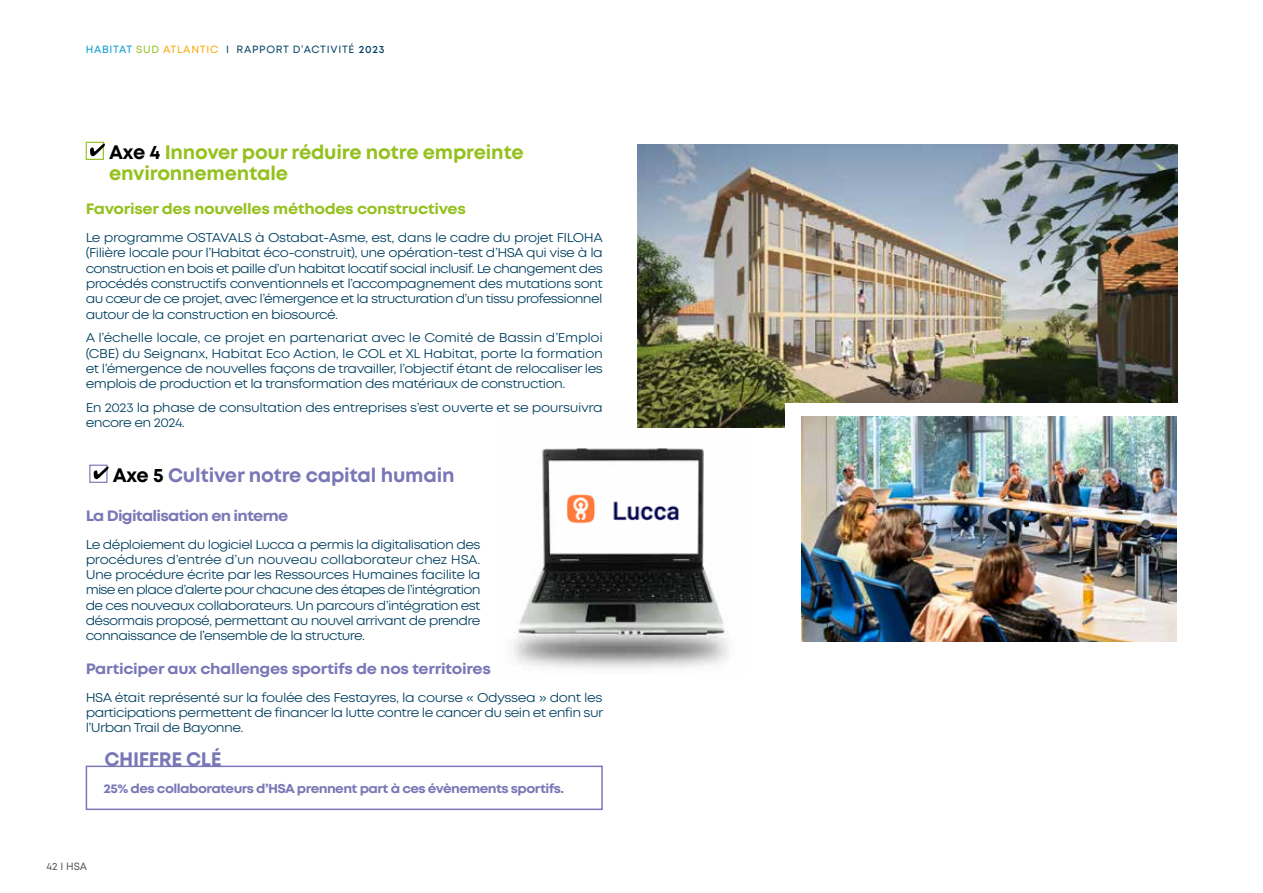
<style>
.page{position:relative;width:1263px;height:893px;background:#fff}
.page>*{position:absolute;margin:0;border:0;box-sizing:border-box;transform-origin:0 0}
.t1{font:700 19.5px/21.3px "Mont";letter-spacing:-.01em;color:#95c11f}
.t2{font:700 19.5px "Mont";letter-spacing:-.01em;color:#7a77b6}
.t3{font:700 15px "Mont";letter-spacing:-.02em;color:#7a77b6;scale:1.08 1}
.t4{font:700 15px "Mont";letter-spacing:-.02em;color:#95c11f;scale:1.08 1}
.t5{font:700 15px "Mont";letter-spacing:-.045em;color:#7a77b6;scale:1.08 1}
.t6{font:12.75px/15.3px "Mont";letter-spacing:-.04em;color:#004061;text-align:justify;scale:1.08 1}
.t7{font:700 12.75px "Mont";letter-spacing:-.04em;color:#7a77b6;scale:1.08 1}
.t8{font:10.5px "Mont";letter-spacing:.07em;color:#004061}
.t9{font:10.5px "Mont";color:#575756}
.s1{color:#009ad1}
.s2{color:#95c11f}
.s3{color:#f7a600}
.s4{font-weight:600}
.s5{color:#000}
</style>
<div class="page">
<img style="left:513px;top:406px;width:232px;height:263px">
<div style="left:86px;top:142px;width:18px;height:18px;border:1px solid #95c11f"></div>
<svg style="left:90px;top:144px;width:15px;height:12px"></svg>
<div style="left:89px;top:465px;width:19px;height:18px;border:1px solid #7a77b6"></div>
<svg style="left:94px;top:466px;width:14px;height:13px"></svg>
<div style="left:86px;top:766px;width:517px;height:44px;border:2px solid #7a77b6"></div>
<img style="left:638px;top:144px;width:540px;height:283px">
<div style="left:785px;top:403px;width:413px;height:252px;background:#fff"></div>
<img style="left:801px;top:416px;width:376px;height:225px">
<img style="left:556px;top:482px;width:129px;height:49px">
<p class="t8" style="left:86px;top:42px;width:300px"><span class="s1">HABITAT</span> <span class="s2">SUD</span> <span class="s3">ATLANTIC</span> I RAPPORT D’ACTIVITÉ <span class="s4">2023</span></p>
<h1 class="t1" style="left:109px;top:142px;width:416px"><span class="s5">Axe 4</span> Innover pour réduire notre empreinte environnementale</h1>
<p class="t4" style="left:86px;top:199px;width:354px">Favoriser des nouvelles méthodes constructives</p>
<p class="t6" style="left:86px;top:230px;width:481px">Le programme OSTAVALS à Ostabat-Asme, est, dans le cadre du projet FILOHA (Filière locale pour l’Habitat éco-construit), une opération-test d’HSA qui vise à la construction en bois et paille d’un habitat locatif social inclusif. Le changement des procédés constructifs conventionnels et l’accompagnement des mutations sont au cœur de ce projet, avec l’émergence et la structuration d’un tissu professionnel autour de la construction en biosourcé.</p>
<p class="t6" style="left:86px;top:330px;width:480px">A l’échelle locale, ce projet en partenariat avec le Comité de Bassin d’Emploi (CBE) du Seignanx, Habitat Eco Action, le COL et XL Habitat, porte la formation et l’émergence de nouvelles façons de travailler, l’objectif étant de relocaliser les emplois de production et la transformation des matériaux de construction.</p>
<p class="t6" style="left:86px;top:400px;width:480px">En 2023 la phase de consultation des entreprises s’est ouverte et se poursuivra encore en 2024.</p>
<h1 class="t2" style="left:113px;top:462px;width:343px"><span class="s5">Axe 5</span> Cultiver notre capital humain</h1>
<p class="t5" style="left:86px;top:505px;width:189px">La Digitalisation en interne</p>
<p class="t6" style="left:86px;top:537px;width:367px">Le déploiement du logiciel Lucca a permis la digitalisation des procédures d’entrée d’un nouveau collaborateur chez HSA.<br>Une procédure écrite par les Ressources Humaines facilite la mise en place d’alerte pour chacune des étapes de l’intégration de ces nouveaux collaborateurs. Un parcours d’intégration est désormais proposé, permettant au nouvel arrivant de prendre connaissance de l’ensemble de la structure.</p>
<p class="t3" style="left:86px;top:659px;width:377px">Participer aux challenges sportifs de nos territoires</p>
<p class="t6" style="left:86px;top:690px;width:481px">HSA était représenté sur la foulée des Festayres, la course « Odyssea » dont les participations permettent de financer la lutte contre le cancer du sein et enfin sur l’Urban Trail de Bayonne.</p>
<h1 class="t2" style="left:105px;top:746px;width:119px">CHIFFRE CLÉ</h1>
<p class="t7" style="left:104px;top:780px;width:428px">25% des collaborateurs d’HSA prennent part à ces évènements sportifs.</p>
<p class="t9" style="left:47px;top:860px;width:42px">42 I HSA</p>
</div>
